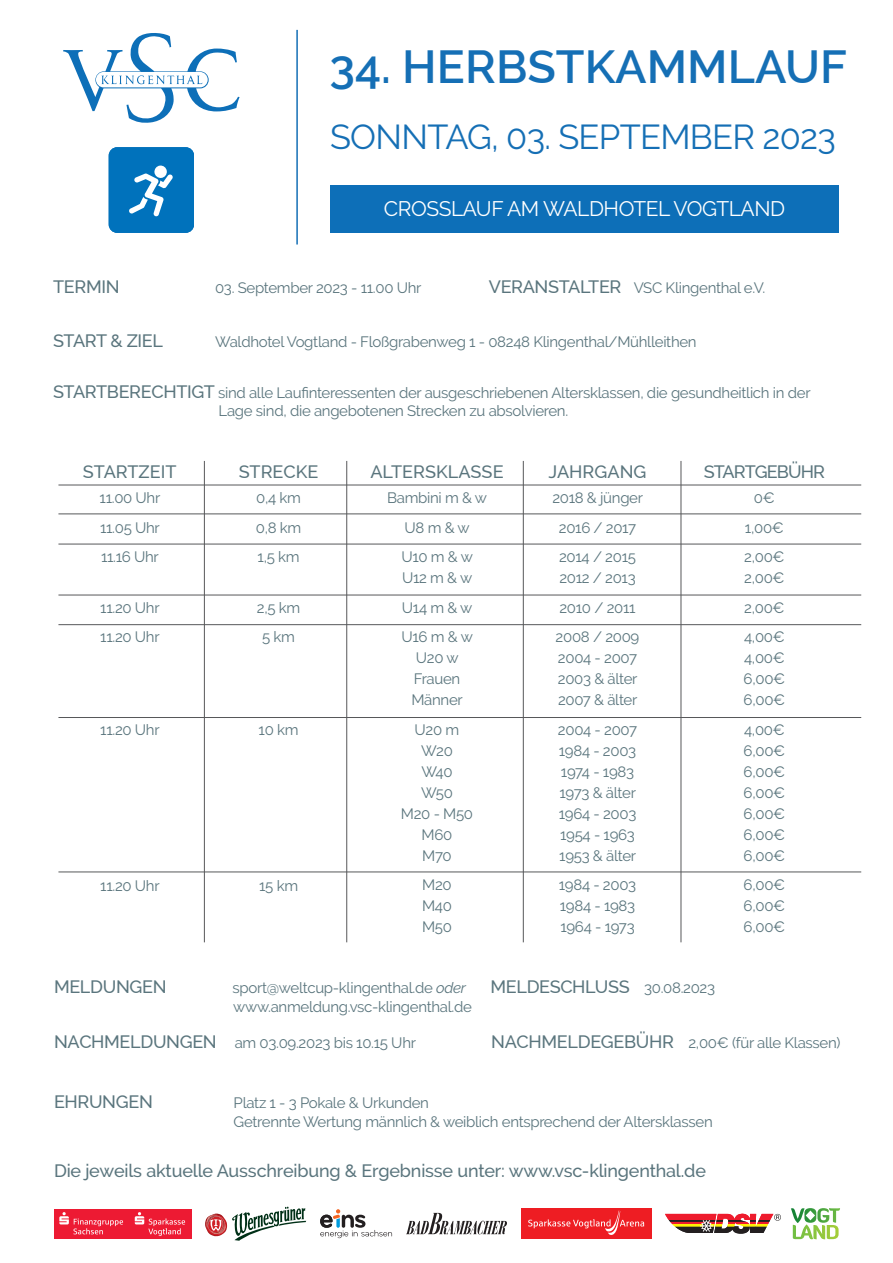
<style>
.page{position:relative;width:893px;height:1263px;background:#fff}
.page>*{position:absolute;margin:0;border:0;box-sizing:border-box;transform-origin:0 0}
.t1{font:600 46.5px "Raleway";color:#156fb5}
.t2{font:34.5px "Raleway";letter-spacing:-.02em;color:#156fb5}
.t3{font:21px "Raleway";letter-spacing:-.02em;color:#fff}
.t4{font:500 18px "Raleway";letter-spacing:-.01em;color:#5a757d}
.t5{font:500 18px "Raleway";letter-spacing:-.05em;color:#5a757d}
.t6{font:15px/21px "Raleway";letter-spacing:-.02em;color:#5a757d;text-align:justify}
.s1{font-weight:500;font-size:18px}
.s2{font-style:italic}
.s3{font-weight:400;font-size:15px}
</style>
<div class="page">
<hr style="left:296px;top:30px;width:2px;height:214px;background:#156fb5">
<svg style="left:63px;top:33px;width:177px;height:90px"></svg>
<div style="left:330px;top:185px;width:509px;height:48px;background:#0d6fb8"></div>
<svg style="left:109px;top:147px;width:85px;height:86px;background:#1a80c2"></svg>
<hr style="left:58px;top:514px;width:803px;height:1px;background:#57585a">
<hr style="left:58px;top:544px;width:803px;height:1px;background:#57585a">
<hr style="left:58px;top:595px;width:803px;height:1px;background:#57585a">
<hr style="left:204px;top:461px;width:1px;height:481px;background:#57585a">
<hr style="left:58px;top:485px;width:803px;height:1px;background:#57585a">
<hr style="left:58px;top:624px;width:803px;height:1px;background:#57585a">
<hr style="left:58px;top:717px;width:803px;height:1px;background:#57585a">
<hr style="left:58px;top:872px;width:803px;height:1px;background:#57585a">
<hr style="left:346px;top:461px;width:1px;height:481px;background:#57585a">
<hr style="left:523px;top:461px;width:1px;height:481px;background:#57585a">
<hr style="left:681px;top:461px;width:1px;height:481px;background:#57585a">
<div style="left:54px;top:1209px;width:137px;height:29px;background:#ed1a33"></div>
<svg style="left:59px;top:1212px;width:64px;height:22px"></svg>
<svg style="left:135px;top:1212px;width:50px;height:24px"></svg>
<svg style="left:665px;top:1214px;width:116px;height:19px"></svg>
<svg style="left:791px;top:1208px;width:49px;height:31px"></svg>
<svg style="left:320px;top:1209px;width:72px;height:29px"></svg>
<svg style="left:205px;top:1206px;width:101px;height:35px"></svg>
<div style="left:521px;top:1208px;width:130px;height:31px;background:#ee1d23"></div>
<svg style="left:528px;top:1210px;width:116px;height:25px"></svg>
<svg style="left:406px;top:1213px;width:101px;height:21px"></svg>
<h1 class="t1" style="left:330px;top:40px;width:519px">34. HERBSTKAMMLAUF</h1>
<h2 class="t2" style="left:330px;top:116px;width:507px">SONNTAG, 03. SEPTEMBER 2023</h2>
<h3 class="t3" style="left:384px;top:196px;width:403px">CROSSLAUF AM WALDHOTEL VOGTLAND</h3>
<p class="t4" style="left:53px;top:276px;width:68px">TERMIN</p>
<p class="t6" style="left:215px;top:277px;width:208px">03. September 2023 - 11.00 Uhr</p>
<p class="t6" style="left:489px;top:277px;width:278px"><span class="s1">VERANSTALTER</span> VSC Klingenthal e.V.</p>
<p class="t4" style="left:53px;top:330px;width:112px">START &amp; ZIEL</p>
<p class="t6" style="left:215px;top:331px;width:483px">Waldhotel Vogtland - Floßgrabenweg 1 - 08248 Klingenthal/Mühlleithen</p>
<p class="t6" style="left:219px;top:383px;width:593px;line-height:18px;text-indent:-166px"><span class="s1">STARTBERECHTIGT</span> sind alle Laufinteressenten der ausgeschriebenen Altersklassen, die gesundheitlich in der<br>Lage sind, die angebotenen Strecken zu absolvieren.</p>
<p class="t4" style="left:83px;top:461px;width:95px">STARTZEIT</p>
<p class="t6" style="left:100px;top:483px;width:62px;line-height:29.5px">11.00 Uhr 11.05 Uhr 11.16 Uhr</p>
<p class="t6" style="left:100px;top:592px;width:61px;line-height:29.5px">11.20 Uhr<br>11.20 Uhr</p>
<p class="t6" style="left:100px;top:719px;width:61px">11.20 Uhr</p>
<p class="t6" style="left:100px;top:875px;width:61px">11.20 Uhr</p>
<p class="t4" style="left:239px;top:461px;width:81px">STRECKE</p>
<p class="t6" style="left:256px;top:483px;width:47px;line-height:29.5px">0,4 km 0,8 km 1,5 km</p>
<p class="t6" style="left:257px;top:592px;width:45px;line-height:29.5px;text-align:center">2,5 km<br>5 km</p>
<p class="t6" style="left:259px;top:719px;width:41px">10 km</p>
<p class="t6" style="left:259px;top:875px;width:40px">15 km</p>
<p class="t4" style="left:370px;top:461px;width:135px">ALTERSKLASSE</p>
<p class="t6" style="left:387px;top:483px;width:101px;line-height:29.5px;text-align:center">Bambini m &amp; w<br>U8 m &amp; w<br>U10 m &amp; w</p>
<p class="t6" style="left:401px;top:563px;width:73px;line-height:29.5px">U12 m &amp; w U14 m &amp; w U16 m &amp; w</p>
<p class="t6" style="left:411px;top:647px;width:53px;text-align:left">U20 w<br>Frauen<br>Männer</p>
<p class="t6" style="left:401px;top:719px;width:74px;text-align:center">U20 m<br>W20<br>W40<br>W50<br>M20 - M50<br>M60<br>M70</p>
<p class="t6" style="left:422px;top:874px;width:31px">M20<br>M40<br>M50</p>
<p class="t4" style="left:549px;top:461px;width:99px">JAHRGANG</p>
<p class="t6" style="left:552px;top:483px;width:92px;line-height:29.5px;text-align:center">2018 &amp; jünger<br>2016 / 2017<br>2014 / 2015</p>
<p class="t6" style="left:556px;top:563px;width:85px;line-height:29.5px;text-align:left">2012 / 2013<br>2010 / 2011<br>2008 / 2009</p>
<p class="t6" style="left:558px;top:647px;width:81px">2004 - 2007<br>2003 &amp; älter 2007 &amp; älter</p>
<p class="t6" style="left:558px;top:719px;width:81px;text-align:left">2004 - 2007<br>1984 - 2003<br>1974 - 1983<br>1973 &amp; älter<br>1964 - 2003<br>1954 - 1963<br>1953 &amp; älter</p>
<p class="t6" style="left:559px;top:874px;width:79px">1984 - 2003<br>1984 - 1983<br>1964 - 1973</p>
<p class="t5" style="left:704px;top:461px;width:123px">STARTGEBÜHR</p>
<p class="t6" style="left:744px;top:483px;width:42px;line-height:29.5px;text-align:center">0€<br>1,00€<br>2,00€</p>
<p class="t6" style="left:744px;top:563px;width:42px;line-height:29.5px">2,00€ 2,00€ 4,00€</p>
<p class="t6" style="left:744px;top:647px;width:43px">4,00€ 6,00€ 6,00€</p>
<p class="t6" style="left:744px;top:719px;width:43px">4,00€ 6,00€ 6,00€ 6,00€ 6,00€ 6,00€ 6,00€</p>
<p class="t6" style="left:744px;top:874px;width:43px">6,00€ 6,00€ 6,00€</p>
<p class="t4" style="left:54px;top:976px;width:114px">MELDUNGEN</p>
<p class="t6" style="left:233px;top:977px;width:241px;line-height:19.5px">sport@weltcup-klingenthal.de <span class="s2">oder </span>www.anmeldung.vsc-klingenthal.de</p>
<p class="t4" style="left:490px;top:976px;width:226px">MELDESCHLUSS <span class="s3">30.08.2023</span></p>
<p class="t6" style="left:54px;top:1032px;width:364px"><span class="s1">NACHMELDUNGEN</span> am 03.09.2023 bis 10.15 Uhr</p>
<p class="t6" style="left:491px;top:1032px;width:351px"><span class="s1">NACHMELDEGEBÜHR</span> 2,00€ (für alle Klassen)</p>
<p class="t4" style="left:54px;top:1091px;width:100px">EHRUNGEN</p>
<p class="t6" style="left:234px;top:1092px;width:481px;line-height:19.5px">Platz 1 - 3 Pokale &amp; Urkunden<br>Getrennte Wertung männlich &amp; weiblich entsprechend der Altersklassen</p>
<p class="t4" style="left:54px;top:1160px;width:653px">Die jeweils aktuelle Ausschreibung &amp; Ergebnisse unter: www.vsc-klingenthal.de</p>
</div>
